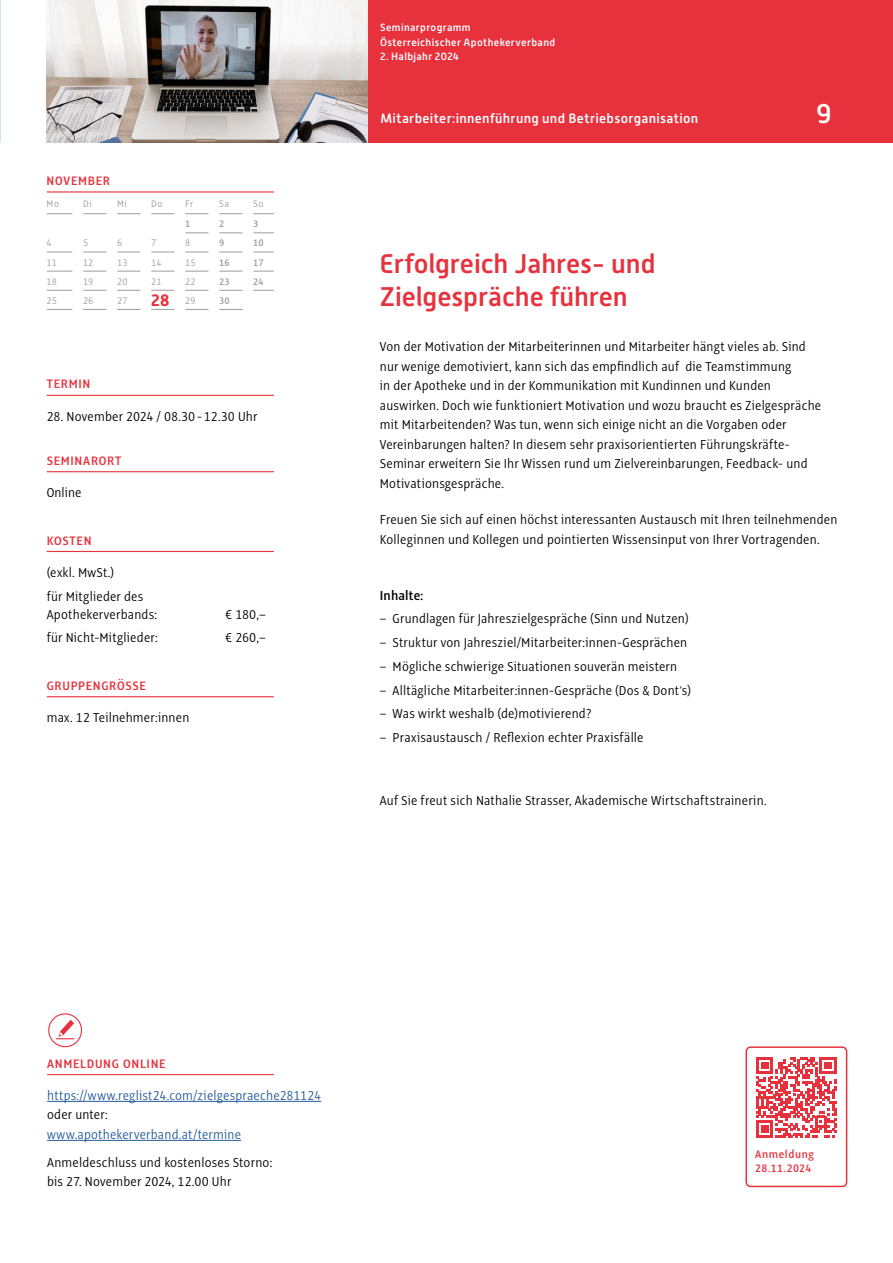
<style>
.page{position:relative;width:893px;height:1263px;background:#fff}
.page>*{position:absolute;margin:0;border:0;box-sizing:border-box;transform-origin:0 0}
.t1{font:500 27px/33px "Alwyn New";letter-spacing:-.005em;color:#e7323e}
.t2{font:500 27px "Alwyn New";color:#fff}
.t3{font:700 16.5px "Alwyn New";color:#e7323e}
.t4{font:300 14.25px/19.5px "Alto Con";letter-spacing:.015em;color:#000}
.t5{font:300 14.25px "Alto Con";letter-spacing:.015em;color:#245a9c}
.t6{font:600 14.25px "Alto Con";letter-spacing:.01em;color:#000}
.t7{font:600 13.5px "Alto Con";letter-spacing:.05em;color:#e7323e}
.t8{font:500 13.5px "Alwyn New";letter-spacing:.025em;color:#fff}
.t9{font:600 12px/14.4px "Alto Con";letter-spacing:.05em;color:#e7323e}
.t10{font:500 10.5px/14.2px "Alwyn New";letter-spacing:.03em;color:#fff}
.t11{font:300 10.5px "Alto Con";color:#9c9d9d}
.t12{font:600 10.5px "Alto Con";color:#9c9d9d}
.s1{font-family:"Alto Con";font-weight:300;font-size:10.5px;color:#9c9d9d}
</style>
<div class="page">
<div style="left:367px;top:0;width:526px;height:142px;background:#e7323e"></div>
<img style="left:47px;top:0;width:320px;height:142px">
<svg style="left:745px;top:1046px;width:103px;height:142px"></svg>
<div style="left:48px;top:1013px;width:34px;height:34px;border:1px solid #e7323e;border-radius:50%"></div>
<svg style="left:56px;top:1020px;width:18px;height:19px"></svg>
<hr style="left:47px;top:1074px;width:227px;height:1px;background:#e7323e">
<hr style="left:47px;top:1101px;width:274px;height:1px;background:#245a9c">
<hr style="left:47px;top:1140px;width:194px;height:1px;background:#245a9c">
<hr style="left:47px;top:395px;width:227px;height:1px;background:#e7323e">
<hr style="left:47px;top:471px;width:227px;height:1px;background:#e7323e">
<hr style="left:47px;top:551px;width:227px;height:1px;background:#e7323e">
<hr style="left:47px;top:696px;width:227px;height:1px;background:#e7323e">
<svg style="left:83px;top:213px;width:24px;height:1px"></svg>
<svg style="left:117px;top:213px;width:24px;height:1px"></svg>
<svg style="left:151px;top:213px;width:24px;height:1px"></svg>
<svg style="left:185px;top:213px;width:24px;height:1px"></svg>
<svg style="left:219px;top:213px;width:24px;height:1px"></svg>
<svg style="left:185px;top:233px;width:24px;height:1px"></svg>
<svg style="left:219px;top:233px;width:24px;height:1px"></svg>
<svg style="left:83px;top:252px;width:24px;height:1px"></svg>
<svg style="left:117px;top:252px;width:24px;height:1px"></svg>
<svg style="left:151px;top:252px;width:24px;height:1px"></svg>
<svg style="left:185px;top:252px;width:24px;height:1px"></svg>
<svg style="left:219px;top:252px;width:24px;height:1px"></svg>
<svg style="left:83px;top:271px;width:24px;height:1px"></svg>
<svg style="left:117px;top:271px;width:24px;height:1px"></svg>
<svg style="left:151px;top:271px;width:24px;height:1px"></svg>
<svg style="left:185px;top:271px;width:24px;height:1px"></svg>
<svg style="left:219px;top:271px;width:24px;height:1px"></svg>
<svg style="left:83px;top:290px;width:24px;height:1px"></svg>
<svg style="left:117px;top:290px;width:24px;height:1px"></svg>
<svg style="left:151px;top:290px;width:24px;height:1px"></svg>
<svg style="left:185px;top:290px;width:24px;height:1px"></svg>
<svg style="left:219px;top:290px;width:24px;height:1px"></svg>
<svg style="left:83px;top:309px;width:24px;height:1px"></svg>
<svg style="left:117px;top:309px;width:24px;height:1px"></svg>
<svg style="left:47px;top:213px;width:26px;height:97px"></svg>
<svg style="left:253px;top:213px;width:21px;height:78px"></svg>
<svg style="left:151px;top:309px;width:24px;height:1px"></svg>
<svg style="left:185px;top:309px;width:24px;height:1px"></svg>
<svg style="left:219px;top:309px;width:24px;height:1px"></svg>
<hr style="left:47px;top:191px;width:227px;height:2px;background:#e7323e">
<p class="t7" style="left:47px;top:172px;width:65px">NOVEMBER</p>
<p class="t11" style="left:47px;top:198px;width:14px">Mo</p>
<p class="t11" style="left:83px;top:198px;width:10px">Di</p>
<p class="t11" style="left:117px;top:198px;width:11px">Mi</p>
<p class="t11" style="left:151px;top:198px;width:13px">Do</p>
<p class="t11" style="left:185px;top:198px;width:10px">Fr</p>
<p class="t11" style="left:219px;top:198px;width:11px">Sa</p>
<p class="t11" style="left:253px;top:198px;width:12px">So</p>
<p class="t12" style="left:185px;top:218px;width:7px">1</p>
<p class="t12" style="left:219px;top:218px;width:7px">2</p>
<p class="t12" style="left:253px;top:218px;width:7px">3</p>
<p class="t11" style="left:47px;top:237px;width:7px">4</p>
<p class="t11" style="left:83px;top:237px;width:7px">5</p>
<p class="t11" style="left:117px;top:237px;width:7px">6</p>
<p class="t11" style="left:151px;top:237px;width:7px">7</p>
<p class="t11" style="left:185px;top:237px;width:7px">8</p>
<p class="t12" style="left:219px;top:237px;width:7px">9</p>
<p class="t12" style="left:253px;top:237px;width:12px">10</p>
<p class="t11" style="left:47px;top:256px;width:12px">11</p>
<p class="t11" style="left:83px;top:256px;width:12px">12</p>
<p class="t11" style="left:117px;top:256px;width:12px">13</p>
<p class="t11" style="left:151px;top:256px;width:12px">14</p>
<p class="t11" style="left:185px;top:256px;width:12px">15</p>
<p class="t12" style="left:219px;top:256px;width:12px">16</p>
<p class="t12" style="left:253px;top:256px;width:12px">17</p>
<p class="t11" style="left:47px;top:275px;width:12px">18</p>
<p class="t11" style="left:83px;top:275px;width:12px">19</p>
<p class="t11" style="left:117px;top:275px;width:12px">20</p>
<p class="t11" style="left:151px;top:275px;width:12px">21</p>
<p class="t11" style="left:185px;top:275px;width:12px">22</p>
<p class="t12" style="left:219px;top:275px;width:12px">23</p>
<p class="t12" style="left:253px;top:275px;width:12px">24</p>
<p class="t11" style="left:47px;top:294px;width:12px">25</p>
<p class="t11" style="left:83px;top:294px;width:12px">26</p>
<p class="t11" style="left:117px;top:294px;width:12px">27</p>
<p class="t3" style="left:151px;top:291px;width:46px">28 <span class="s1">29</span></p>
<p class="t12" style="left:219px;top:294px;width:12px">30</p>
<p class="t7" style="left:47px;top:376px;width:45px">TERMIN</p>
<p class="t4" style="left:47px;top:406px;width:212px">28. November 2024 / 08.30 - 12.30 Uhr</p>
<p class="t7" style="left:47px;top:452px;width:76px">SEMINARORT</p>
<p class="t4" style="left:47px;top:482px;width:36px">Online</p>
<p class="t7" style="left:47px;top:532px;width:46px">KOSTEN</p>
<p class="t4" style="left:47px;top:560px;width:98px;line-height:23.7px">(exkl. MwSt.)<br>für Mitglieder des</p>
<p class="t4" style="left:47px;top:604px;width:112px">Apothekerverbands:</p>
<p class="t4" style="left:225px;top:604px;width:42px">€ 180,–</p>
<p class="t4" style="left:47px;top:628px;width:113px">für Nicht-Mitglieder:</p>
<p class="t4" style="left:225px;top:628px;width:42px">€ 260,–</p>
<p class="t7" style="left:47px;top:677px;width:101px">GRUPPENGRÖSSE</p>
<p class="t4" style="left:47px;top:707px;width:144px">max. 12 Teilnehmer:innen</p>
<p class="t10" style="left:380px;top:21px;width:177px">Seminarprogramm<br>Österreichischer Apothekerverband</p>
<p class="t10" style="left:380px;top:49px;width:80px">2. Halbjahr 2024</p>
<p class="t8" style="left:380px;top:111px;width:319px">Mitarbeiter:innenführung und Betriebsorganisation</p>
<h1 class="t2" style="left:816px;top:99px;width:17px">9</h1>
<h1 class="t1" style="left:380px;top:247px;width:277px">Erfolgreich Jahres- und<br>Zielgespräche führen</h1>
<p class="t4" style="left:380px;top:337px;width:443px">Von der Motivation der Mitarbeiterinnen und Mitarbeiter hängt vieles ab. Sind nur wenige demotiviert, kann sich das empfindlich auf die Teamstimmung<br>in der Apotheke und in der Kommunikation mit Kundinnen und Kunden auswirken. Doch wie funktioniert Motivation und wozu braucht es Zielgespräche mit Mitarbeitenden? Was tun, wenn sich einige nicht an die Vorgaben oder Vereinbarungen halten? In diesem sehr praxisorientierten Führungskräfte-Seminar erweitern Sie Ihr Wissen rund um Zielvereinbarungen, Feedback- und Motivationsgespräche.</p>
<p class="t4" style="left:380px;top:510px;width:459px">Freuen Sie sich auf einen höchst interessanten Austausch mit Ihren teilnehmenden<br>Kolleginnen und Kollegen und pointierten Wissensinput von Ihrer Vortragenden.</p>
<p class="t6" style="left:380px;top:587px;width:45px">Inhalte:</p>
<p class="t4" style="left:380px;top:609px;width:310px">– Grundlagen für Jahreszielgespräche (Sinn und Nutzen)</p>
<p class="t4" style="left:380px;top:633px;width:309px">– Struktur von Jahresziel/Mitarbeiter:innen-Gesprächen</p>
<p class="t4" style="left:380px;top:656px;width:299px">– Mögliche schwierige Situationen souverän meistern</p>
<p class="t4" style="left:380px;top:680px;width:313px">– Alltägliche Mitarbeiter:innen-Gespräche (Dos &amp; Dont‘s)</p>
<p class="t4" style="left:380px;top:704px;width:213px">– Was wirkt weshalb (de)motivierend?</p>
<p class="t4" style="left:380px;top:728px;width:265px">– Praxisaustausch / Reflexion echter Praxisfälle</p>
<p class="t4" style="left:380px;top:790px;width:388px">Auf Sie freut sich Nathalie Strasser, Akademische Wirtschaftstrainerin.</p>
<p class="t7" style="left:47px;top:1055px;width:120px">ANMELDUNG ONLINE</p>
<p class="t5" style="left:47px;top:1087px;width:275px">https://www.reglist24.com/zielgespraeche281124</p>
<p class="t4" style="left:47px;top:1105px;width:62px">oder unter:</p>
<p class="t5" style="left:47px;top:1126px;width:195px">www.apothekerverband.at/termine</p>
<p class="t4" style="left:47px;top:1152px;width:227px">Anmeldeschluss und kostenloses Storno: bis 27. November 2024, 12.00 Uhr</p>
<p class="t9" style="left:755px;top:1147px;width:60px">Anmeldung<br>28.11.2024</p>
</div>
